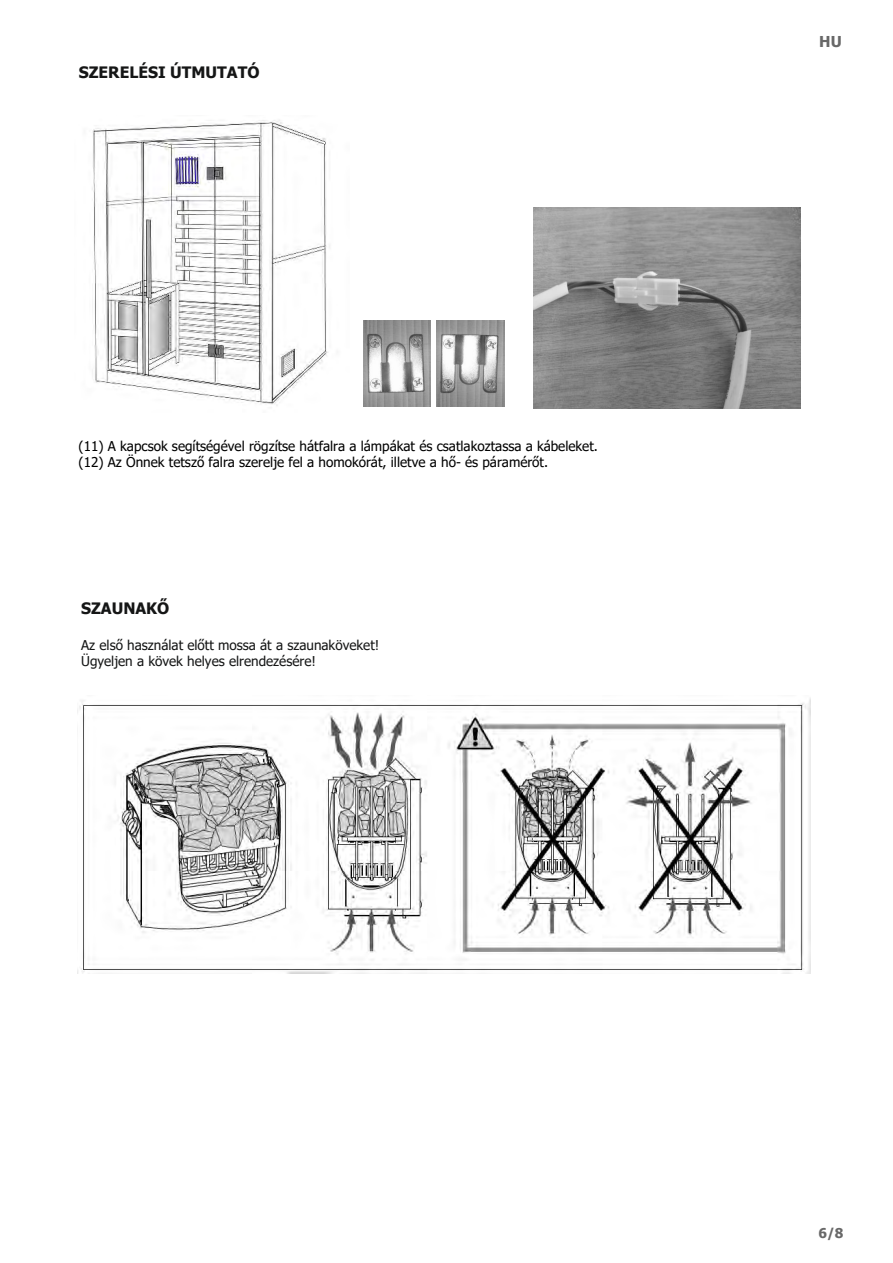
<style>
.page{position:relative;width:893px;height:1263px;background:#fff}
.page>*{position:absolute;margin:0;border:0;box-sizing:border-box;transform-origin:0 0}
.t1{font:700 15.75px "Tahoma";color:#151616}
.t2{font:700 15px "Tahoma";color:#686868}
.t3{font:13.5px/16.2px "Tahoma";color:#000}
.t4{font:13.5px/16.2px "Tahoma";color:#151616}
.t5{font:700 13.5px "Tahoma";color:#686868}
</style>
<div class="page">
<img style="left:92px;top:120px;width:238px;height:286px">
<img style="left:436px;top:320px;width:68px;height:87px">
<img style="left:363px;top:320px;width:68px;height:87px">
<img style="left:534px;top:208px;width:267px;height:200px">
<img style="left:77px;top:698px;width:734px;height:275px">
<p class="t1" style="left:79px;top:62px;width:182px">SZERELÉSI ÚTMUTATÓ</p>
<p class="t3" style="left:79px;top:439px;width:521px">(11) A kapcsok segítségével rögzítse hátfalra a lámpákat és csatlakoztassa a kábeleket. (12) Az Önnek tetsző falra szerelje fel a homokórát, illetve a hő- és páramérőt.</p>
<p class="t1" style="left:81px;top:597px;width:90px">SZAUNAKŐ</p>
<p class="t4" style="left:81px;top:637px;width:300px">Az első használat előtt mossa át a szaunaköveket!<br>Ügyeljen a kövek helyes elrendezésére!</p>
<p class="t2" style="left:819px;top:31px;width:24px">HU</p>
<p class="t5" style="left:818px;top:1223px;width:26px">6/8</p>
</div>
